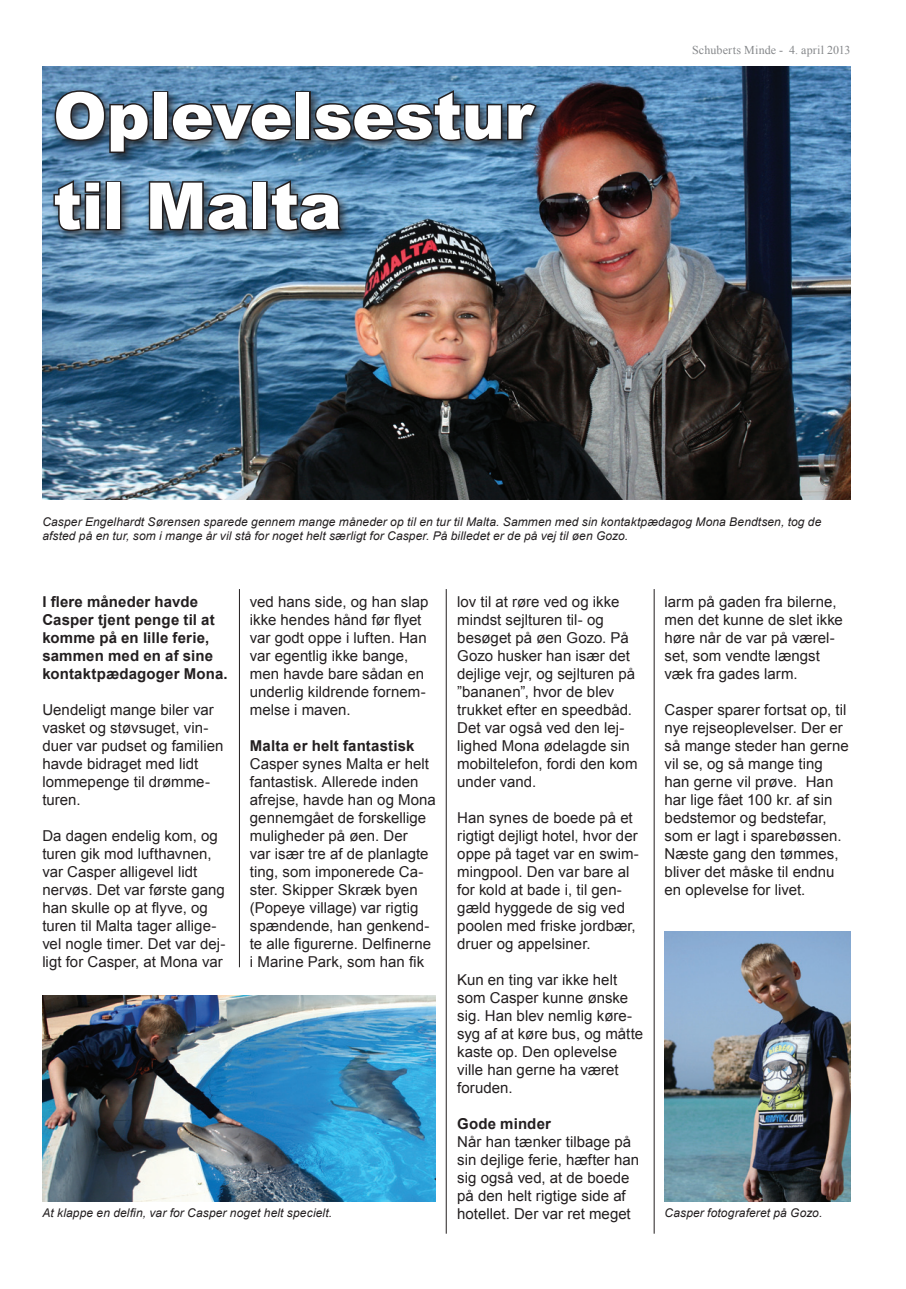
<style>
.page{position:relative;width:906px;height:1289px;background:#fff}
.page>*{position:absolute;margin:0;border:0;box-sizing:border-box;transform-origin:0 0}
.t1{font:900 64.5px/90px "Arial";letter-spacing:-.005em;color:#fff}
.t2{font:15px/18px "Arial";color:#231f20}
.t3{font:700 15px/18px "Arial";letter-spacing:.01em;color:#231f20}
.t4{font:italic 12px/14.4px "Arial";letter-spacing:.01em;color:#231f20}
.t5{font:12px "Times New Roman";letter-spacing:.01em;color:#85878a}
</style>
<div class="page">
<hr style="left:239px;top:589px;width:1px;height:378px;background:#231f20">
<hr style="left:446px;top:589px;width:1px;height:644px;background:#231f20">
<hr style="left:654px;top:589px;width:1px;height:644px;background:#231f20">
<img style="left:42px;top:67px;width:808px;height:432px">
<img style="left:664px;top:931px;width:186px;height:270px">
<img style="left:43px;top:995px;width:393px;height:206px">
<div style="left:50px;top:86px;width:497px;height:156px;background:#231f20;opacity:.75"></div>
<svg style="left:53px;top:89px;width:98px;height:65px"></svg>
<div style="left:152px;top:91px;width:16px;height:49px;border:3px solid #231f20"></div>
<svg style="left:170px;top:101px;width:125px;height:42px"></svg>
<div style="left:295px;top:91px;width:16px;height:49px;border:3px solid #231f20"></div>
<svg style="left:311px;top:88px;width:227px;height:55px"></svg>
<svg style="left:52px;top:178px;width:50px;height:55px"></svg>
<div style="left:105px;top:181px;width:16px;height:49px;border:3px solid #231f20"></div>
<svg style="left:147px;top:170px;width:105px;height:63px"></svg>
<div style="left:252px;top:181px;width:16px;height:49px;border:3px solid #231f20"></div>
<svg style="left:269px;top:178px;width:75px;height:55px"></svg>
<h1 class="t1" style="left:53px;top:69px;width:481px">Oplevelsestur til Malta</h1>
<p class="t5" style="left:692px;top:42px;width:160px">Schuberts Minde - 4. april 2013</p>
<p class="t4" style="left:42px;top:514px;width:780px">Casper Engelhardt Sørensen sparede gennem mange måneder op til en tur til Malta. Sammen med sin kontaktpædagog Mona Bendtsen, tog de afsted på en tur, som i mange år vil stå for noget helt særligt for Casper. På billedet er de på vej til øen Gozo.</p>
<p class="t3" style="left:42px;top:593px;width:187px">I flere måneder havde<br>Casper tjent penge til at komme på en lille ferie, sammen med en af sine kontaktpædagoger Mona.</p>
<p class="t2" style="left:42px;top:701px;width:183px">Uendeligt mange biler var vasket og støvsuget, vin&shy;duer var pudset og familien havde bidraget med lidt lommepenge til drømme&shy;turen.</p>
<p class="t2" style="left:42px;top:827px;width:185px">Da dagen endelig kom, og turen gik mod lufthavnen, var Casper alligevel lidt nervøs. Det var første gang han skulle op at flyve, og turen til Malta tager allige&shy;vel nogle timer. Det var dej&shy;ligt for Casper, at Mona var</p>
<p class="t2" style="left:664px;top:593px;width:180px">larm på gaden fra bilerne, men det kunne de slet ikke høre når de var på værel&shy;set, som vendte længst væk fra gades larm.</p>
<p class="t2" style="left:664px;top:701px;width:186px">Casper sparer fortsat op, til nye rejseoplevelser. Der er så mange steder han gerne vil se, og så mange ting han gerne vil prøve. Han har lige fået 100 kr. af sin bedstemor og bedstefar, som er lagt i sparebøssen.<br>Næste gang den tømmes, bliver det måske til endnu en oplevelse for livet.</p>
<p class="t2" style="left:250px;top:593px;width:180px">ved hans side, og han slap ikke hendes hånd før flyet var godt oppe i luften. Han var egentlig ikke bange, men havde bare sådan en underlig kildrende fornem&shy;melse i maven.</p>
<p class="t3" style="left:250px;top:737px;width:166px">Malta er helt fantastisk</p>
<p class="t2" style="left:250px;top:755px;width:188px">Casper synes Malta er helt fantastisk. Allerede inden afrejse, havde han og Mona gennemgået de forskellige muligheder på øen. Der<br>var især tre af de planlagte ting, som imponerede Ca&shy;ster. Skipper Skræk byen (Popeye village) var rigtig spændende, han genkend&shy;te alle figurerne. Delfinerne i Marine Park, som han fik</p>
<p class="t2" style="left:457px;top:593px;width:182px">lov til at røre ved og ikke mindst sejlturen til- og besøget på øen Gozo. På<br>Gozo husker han især det dejlige vejr, og sejlturen på ”bananen”, hvor de blev trukket efter en speedbåd.<br>Det var også ved den lej&shy;lighed Mona ødelagde sin mobiltelefon, fordi den kom under vand.</p>
<p class="t2" style="left:457px;top:809px;width:183px">Han synes de boede på et rigtigt dejligt hotel, hvor der oppe på taget var en swim&shy;mingpool. Den var bare al for kold at bade i, til gen&shy;gæld hyggede de sig ved poolen med friske jordbær, druer og appelsiner.</p>
<p class="t2" style="left:457px;top:971px;width:187px">Kun en ting var ikke helt som Casper kunne ønske sig. Han blev nemlig køre&shy;syg af at køre bus, og måtte kaste op. Den oplevelse ville han gerne ha været foruden.</p>
<p class="t3" style="left:457px;top:1115px;width:95px">Gode minder</p>
<p class="t2" style="left:457px;top:1133px;width:183px">Når han tænker tilbage på sin dejlige ferie, hæfter han sig også ved, at de boede på den helt rigtige side af hotellet. Der var ret meget</p>
<p class="t4" style="left:42px;top:1206px;width:291px">At klappe en delfin, var for Casper noget helt specielt.</p>
<p class="t4" style="left:664px;top:1206px;width:159px">Casper fotograferet på Gozo.</p>
</div>
